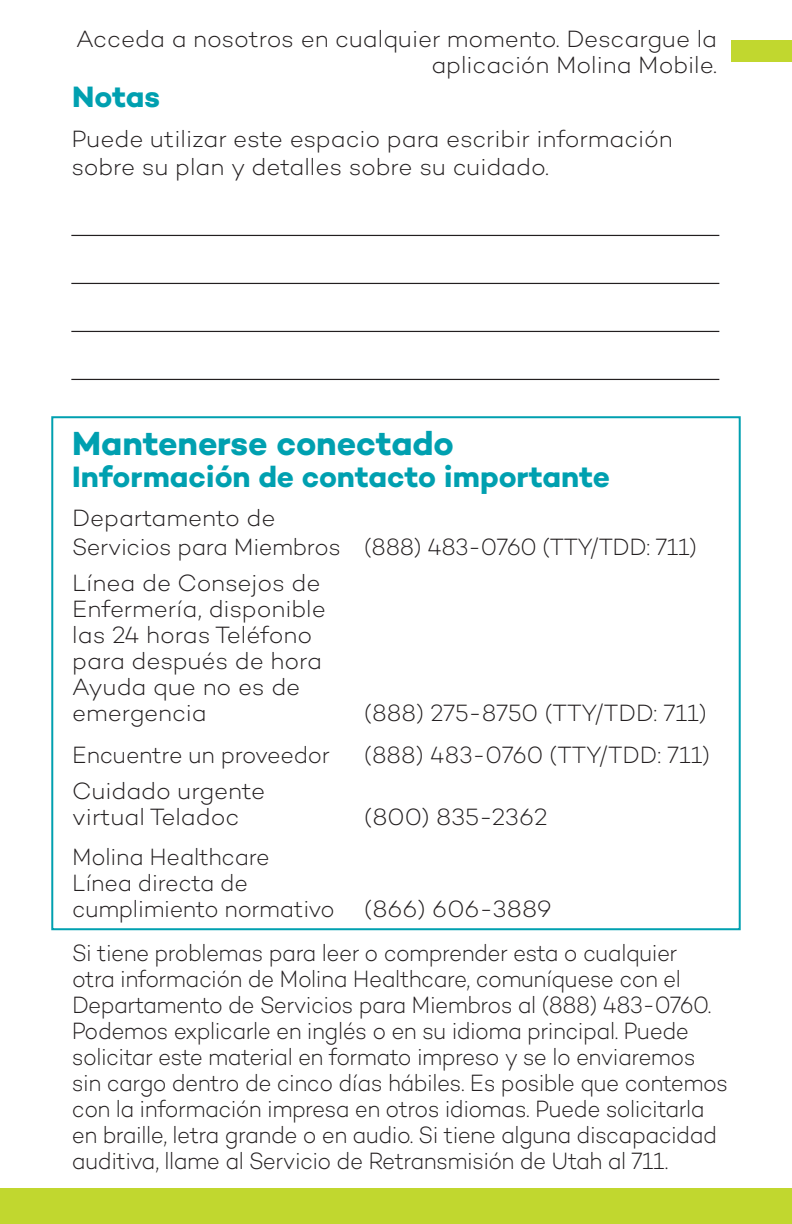
<style>
.page{position:relative;width:792px;height:1224px;background:#fff}
.page>*{position:absolute;margin:0;border:0;box-sizing:border-box;transform-origin:0 0}
.t1{font:700 34px "Campton";letter-spacing:-.005em;color:#00a0b0}
.t2{font:700 30px "Campton";letter-spacing:-.005em;color:#00a0b0}
.t3{font:300 24px/26px "Campton";letter-spacing:-.02em;color:#231f20;scale:.93 1}
.t4{font:300 24px/26px "Campton";color:#231f20}
.t5{font:300 24px/28.8px "Campton";letter-spacing:-.02em;color:#231f20}
.t6{font:300 24px/26px "Campton";letter-spacing:-.02em;color:#231f20;scale:.96 1}
.t7{font:300 24px "Campton";letter-spacing:-.02em;color:#231f20;scale:.95 1}
.t8{font:300 24px "Campton";color:#231f20;scale:.96 1}
</style>
<div class="page">
<div style="left:731px;top:40px;width:61px;height:22px;background:#c1d72f"></div>
<div style="left:51px;top:416px;width:690px;height:514px;background:#fff;border:2px solid #00a0b0"></div>
<hr style="left:71px;top:235px;width:648px;height:1px;background:#231f20">
<hr style="left:71px;top:283px;width:648px;height:1px;background:#231f20">
<hr style="left:71px;top:331px;width:648px;height:1px;background:#231f20">
<hr style="left:71px;top:379px;width:648px;height:1px;background:#231f20">
<div style="left:0;top:1188px;width:792px;height:36px;background:#c1d72f"></div>
<p class="t4" style="left:76px;top:25px;width:643px;text-align:right">Acceda a nosotros en cualquier momento. Descargue la aplicación Molina Mobile.</p>
<h3 class="t2" style="left:72px;top:77px;width:90px">Notas</h3>
<p class="t5" style="left:71px;top:124px;width:603px">Puede utilizar este espacio para escribir información sobre su plan y detalles sobre su cuidado.</p>
<h2 class="t1" style="left:72px;top:422px;width:383px">Mantenerse conectado</h2>
<h2 class="t2" style="left:72px;top:458px;width:539px">Información de contacto importante</h2>
<p class="t5" style="left:72px;top:503px;width:270px">Departamento de<br>Servicios para Miembros</p>
<p class="t7" style="left:364px;top:532px;width:352px">(888) 483-0760 (TTY/TDD: 711)</p>
<p class="t4" style="left:72px;top:570px;width:255px">Línea de Consejos de<br>Enfermería, disponible las 24 horas Teléfono para después de hora<br>Ayuda que no es de emergencia</p>
<p class="t4" style="left:364px;top:700px;width:344px">(888) 275-8750 (TTY/TDD: 711)</p>
<p class="t6" style="left:72px;top:742px;width:270px">Encuentre un proveedor</p>
<p class="t8" style="left:364px;top:740px;width:362px">(888) 483-0760 (TTY/TDD: 711)</p>
<p class="t4" style="left:72px;top:778px;width:194px">Cuidado urgente virtual Teladoc</p>
<p class="t4" style="left:364px;top:804px;width:185px">(800) 835-2362</p>
<p class="t6" style="left:72px;top:844px;width:275px">Molina Healthcare<br>Línea directa de cumplimiento normativo</p>
<p class="t4" style="left:364px;top:896px;width:189px">(866) 606-3889</p>
<p class="t3" style="left:72px;top:939px;width:707px">Si tiene problemas para leer o comprender esta o cualquier<br>otra información de Molina Healthcare, comuníquese con el Departamento de Servicios para Miembros al (888) 483-0760.<br>Podemos explicarle en inglés o en su idioma principal. Puede solicitar este material en formato impreso y se lo enviaremos sin cargo dentro de cinco días hábiles. Es posible que contemos con la información impresa en otros idiomas. Puede solicitarla en braille, letra grande o en audio. Si tiene alguna discapacidad auditiva, llame al Servicio de Retransmisión de Utah al 711.</p>
</div>
